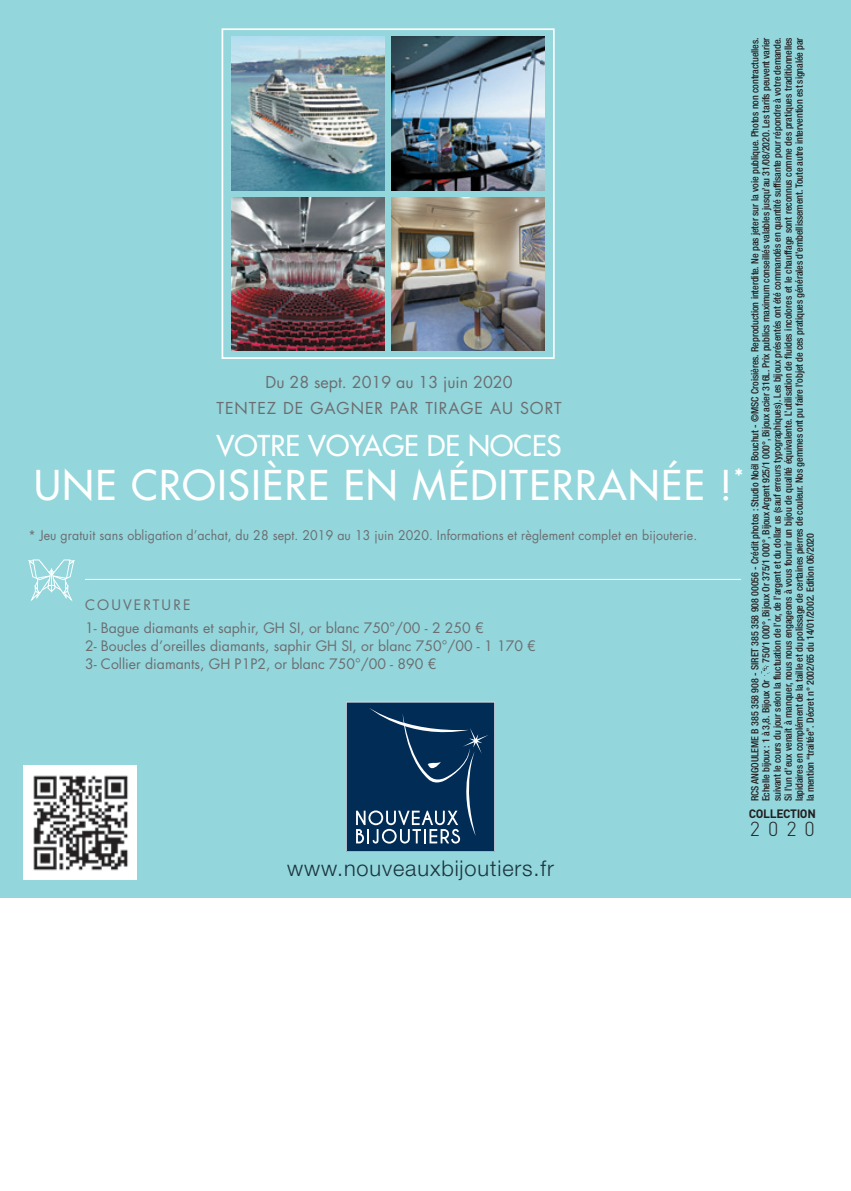
<style>
.page{position:relative;width:851px;height:1191px;background:#fff}
.page>*{position:absolute;margin:0;border:0;box-sizing:border-box;transform-origin:0 0}
.t1{font:500 40px "Futura Std";letter-spacing:.04em;color:#fff}
.t2{font:500 28px "Futura Std";color:#fff}
.t3{font:300 21.8px "Helvetica Neue LT Std";letter-spacing:.04em;color:#1b343f}
.t4{font:300 20px "DINOT";color:#231f20}
.t5{font:16px/26px "Futura Std";letter-spacing:.06em;color:#6c6d70;text-align:center}
.t6{font:14px/23.6px "Futura Std";color:#6c6d70}
.t7{font:13px "Futura Std";letter-spacing:.01em;color:#6c6d70;scale:.95 1}
.t8{font:700 12px "DINOT";letter-spacing:-.03em;color:#231f20}
.t9{font:500 condensed 10px/11px "Helvetica Neue LT Std";letter-spacing:-.01em;color:#231f20}
</style>
<div class="page">
<div style="left:0;top:0;width:850px;height:897px;background:#93d6dc"></div>
<div style="left:221px;top:28px;width:333px;height:331px;border:2px solid #fff"></div>
<svg style="left:346px;top:702px;width:149px;height:149px;background:#163e63"></svg>
<img style="left:23px;top:765px;width:114px;height:114px">
<svg style="left:761px;top:665px;width:8px;height:11px"></svg>
<img style="left:232px;top:37px;width:153px;height:153px">
<img style="left:232px;top:197px;width:153px;height:153px">
<img style="left:391px;top:37px;width:153px;height:153px">
<img style="left:391px;top:197px;width:153px;height:153px">
<svg style="left:28px;top:559px;width:47px;height:43px"></svg>
<hr style="left:85px;top:579px;width:655px;height:1px;background:#fff">
<p class="t9" style="left:760px;top:801px;width:765px;text-align:justify;text-indent:138px;rotate:-90deg">750/1 000°, Bijoux Or 375/1 000°, Bijoux Argent 925/1 000°, Bijoux acier 316L. Prix publics maximum conseillés valables jusqu’au 31/08/2020. Les tarifs peuvent varier suivant le cours du jour selon la fluctuation de l’or, de l’argent et du dollar us (sauf erreurs typographiques). Les bijoux présentés ont été commandés en quantité suffisante pour répondre à votre demande.<br>Si l’un d’eux venait à manquer, nous nous engageons à vous fournir un bijou de qualité équivalente. L’utilisation de fluides incolores et le chauffage sont reconnus comme des pratiques traditionnelles lapidaires en complément de la taille et du polissage de certaines pierres de couleur. Nos gemmes ont pu faire l’objet de ces pratiques générales d’embellissement. Toute autre intervention est signalée par la mention “traitée”. Décret n° 2002/65 du 14/01/2002. Edition 06/2020</p>
<p class="t8" style="left:748px;top:804px;width:69px">COLLECTION</p>
<h3 class="t4" style="left:749px;top:813px;width:67px">2020</h3>
<p class="t9" style="left:749px;top:801px;width:765px;rotate:-90deg">RCS ANGOULEME B 385 358 908 - SIRET 385 358 908 00056 - Crédit photos : Studio Noël Bouchut - ©MSC Croisières. Reproduction interdite. Ne pas jeter sur la voie publique. Photos non contractuelles.<br>Echelle bijoux : 1 à 3,8. Bijoux Or</p>
<h3 class="t5" style="left:216px;top:369px;width:346px">Du 28 sept. 2019 au 13 juin 2020<br>TENTEZ DE GAGNER PAR TIRAGE AU SORT</h3>
<h2 class="t2" style="left:216px;top:428px;width:346px">VOTRE VOYAGE DE NOCES</h2>
<h1 class="t1" style="left:34px;top:460px;width:711px">UNE CROISIÈRE EN MÉDITERRANÉE !<sup>*</sup></h1>
<h3 class="t7" style="left:28px;top:527px;width:705px">* Jeu gratuit sans obligation d’achat, du 28 sept. 2019 au 13 juin 2020. Informations et règlement complet en bijouterie.</h3>
<h3 class="t6" style="left:85px;top:593px;width:400px">COUVERTURE<br>1- Bague diamants et saphir, GH SI, or blanc 750°/00 - 2 250 €</h3>
<h3 class="t6" style="left:85px;top:637px;width:452px;line-height:17.8px">2- Boucles d’oreilles diamants, saphir GH SI, or blanc 750°/00 - 1 170 €<br>3- Collier diamants, GH P1P2, or blanc 750°/00 - 890 €</h3>
<h3 class="t3" style="left:287px;top:855px;width:268px">www.nouveauxbijoutiers.fr</h3>
</div>
